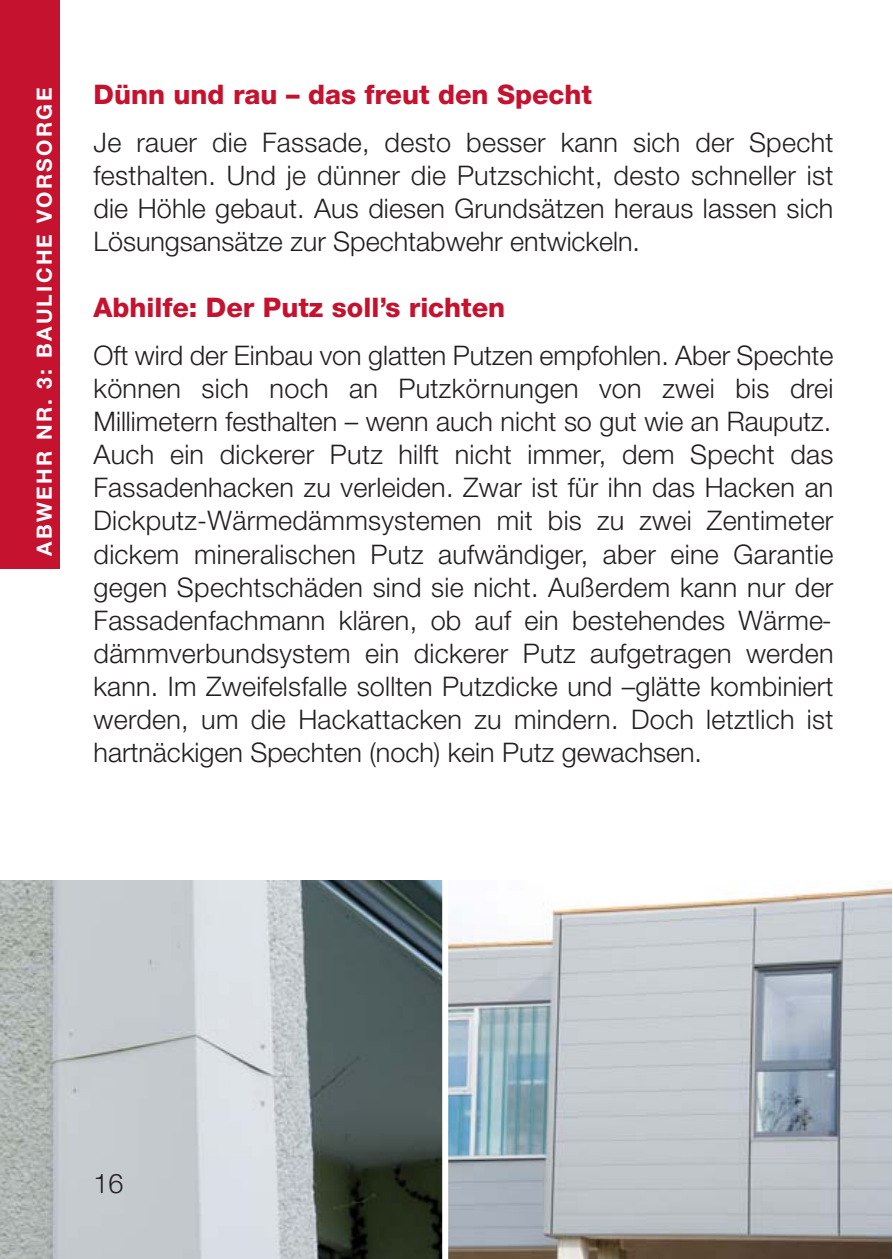
<style>
.page{position:relative;width:893px;height:1259px;background:#fff}
.page>*{position:absolute;margin:0;border:0;box-sizing:border-box;transform-origin:0 0}
.t1{font:300 27px/33px "Helvetica Neue";color:#231f20;text-align:justify}
.t2{font:800 27px "Helvetica Neue";color:#c4122f}
.t3{font:700 21px "Helvetica Neue";letter-spacing:.11em;color:#fff}
</style>
<div class="page">
<div style="left:0;top:0;width:60px;height:568px;background:#c4122f"></div>
<img style="left:448px;top:887px;width:443px;height:371px">
<img style="left:0;top:880px;width:442px;height:378px">
<p class="t3" style="left:37px;top:555px;width:469px;rotate:-90deg">ABWEHR NR. 3: BAULICHE VORSORGE</p>
<p class="t2" style="left:94px;top:85px;width:500px">Dünn und rau – das freut den Specht</p>
<p class="t1" style="left:94px;top:129px;width:741px">Je rauer die Fassade, desto besser kann sich der Specht festhalten. Und je dünner die Putzschicht, desto schneller ist die Höhle gebaut. Aus diesen Grundsätzen heraus lassen sich Lösungsansätze zur Spechtabwehr entwickeln.</p>
<p class="t2" style="left:94px;top:298px;width:413px">Abhilfe: Der Putz soll’s richten</p>
<p class="t1" style="left:94px;top:342px;width:741px">Oft wird der Einbau von glatten Putzen empfohlen. Aber Spechte können sich noch an Putzkörnungen von zwei bis drei Millimetern festhalten – wenn auch nicht so gut wie an Rauputz.<br>Auch ein dickerer Putz hilft nicht immer, dem Specht das Fassadenhacken zu verleiden. Zwar ist für ihn das Hacken an Dickputz-Wärmedämmsystemen mit bis zu zwei Zentimeter dickem mineralischen Putz aufwändiger, aber eine Garantie gegen Spechtschäden sind sie nicht. Außerdem kann nur der Fassadenfachmann klären, ob auf ein bestehendes Wärme&shy;dämmverbundsystem ein dickerer Putz aufgetragen werden kann. Im Zweifelsfalle sollten Putzdicke und –glätte kombiniert werden, um die Hackattacken zu mindern. Doch letztlich ist hartnäckigen Spechten (noch) kein Putz gewachsen.</p>
<p class="t1" style="left:94px;top:1169px;width:31px">16</p>
</div>
